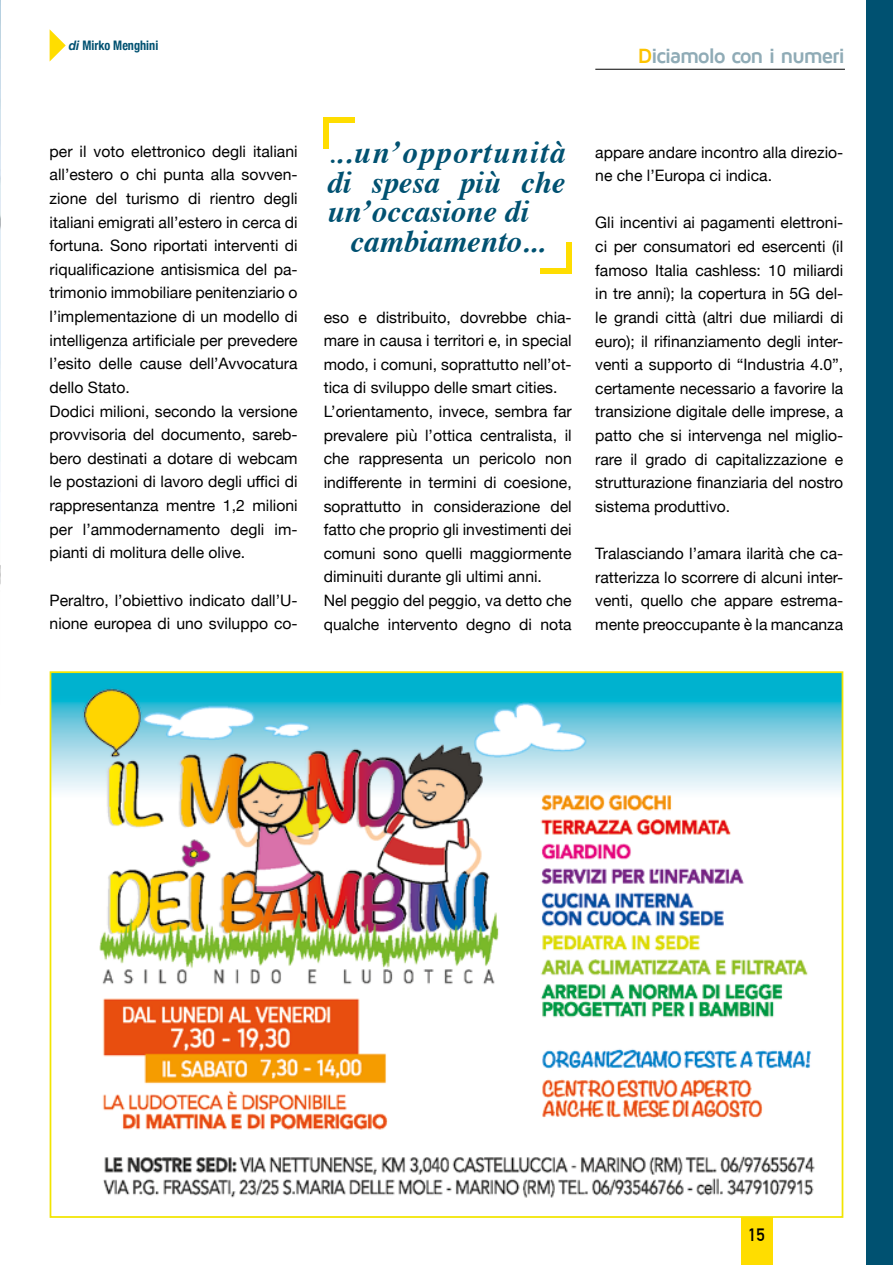
<style>
.page{position:relative;width:893px;height:1265px;background:#fff}
.page>*{position:absolute;margin:0;border:0;box-sizing:border-box;transform-origin:0 0}
.t1{font:italic 700 31.5px/29.8px "Times";color:#005171;text-align:justify}
.t2{font:700 21.18px "Maven Pro";letter-spacing:-.065em;color:#8fabb6}
.t3{font:700 17.5px "DIN Alternate";color:#000}
.t4{font:15.75px/23.6px "Helvetica Neue";color:#000}
.t5{font:700 condensed 13.12px "Helvetica Neue";color:#005171;scale:.93 1}
.s1{font-style:italic;font-stretch:normal}
.s2{color:#fdc300}
.s3{font-weight:400;font-style:normal}
</style>
<div class="page">
<img style="left:0;top:0;width:1px;height:585px">
<div style="left:741px;top:1215px;width:31px;height:50px;background:#fd0"></div>
<img style="left:53px;top:674px;width:787px;height:524px">
<hr style="left:595px;top:69px;width:250px;height:1px;background:#000">
<svg style="left:50px;top:29px;width:16px;height:32px"></svg>
<div style="left:323px;top:117px;width:5px;height:32px;background:#fd0"></div>
<div style="left:323px;top:117px;width:31px;height:6px;background:#fd0"></div>
<div style="left:566px;top:242px;width:6px;height:32px;background:#fd0"></div>
<div style="left:540px;top:268px;width:32px;height:6px;background:#fd0"></div>
<div style="left:867px;top:0;width:26px;height:1265px;background:#005171"></div>
<p class="t5" style="left:69px;top:34px;width:98px"><span class="s1">di</span> Mirko Menghini</p>
<h2 class="t2" style="left:638px;top:45px;width:209px"><span class="s2">D</span>iciamolo con i numeri</h2>
<p class="t4" style="left:50px;top:140px;width:250px">per il voto elettronico degli italiani all’estero o chi punta alla sovven&shy;zione del turismo di rientro degli italiani emigrati all’estero in cerca di fortuna. Sono riportati interventi di riqualificazione antisismica del pa&shy;trimonio immobiliare penitenziario o l’implementazione di un modello di intelligenza artificiale per prevedere l’esito delle cause dell’Avvocatura dello Stato.<br>Dodici milioni, secondo la versione provvisoria del documento, sareb&shy;bero destinati a dotare di webcam le postazioni di lavoro degli uffici di rappresentanza mentre 1,2 milioni per l’ammodernamento degli im&shy;pianti di molitura delle olive.</p>
<p class="t4" style="left:50px;top:589px;width:250px">Peraltro, l’obiettivo indicato dall’U&shy;nione europea di uno sviluppo co-</p>
<h1 class="t1" style="left:327px;top:135px;width:240px"><span class="s3">.</span>..un’opportunità di spesa più che un’occasione di</h1>
<h1 class="t1" style="left:351px;top:224px;width:196px">cambiamento...</h1>
<p class="t4" style="left:324px;top:306px;width:250px">eso e distribuito, dovrebbe chia&shy;mare in causa i territori e, in special modo, i comuni, soprattutto nell’ot&shy;tica di sviluppo delle smart cities.<br>L’orientamento, invece, sembra far prevalere più l’ottica centralista, il che rappresenta un pericolo non indifferente in termini di coesione, soprattutto in considerazione del fatto che proprio gli investimenti dei comuni sono quelli maggiormente diminuiti durante gli ultimi anni.<br>Nel peggio del peggio, va detto che qualche intervento degno di nota</p>
<p class="t4" style="left:595px;top:141px;width:250px">appare andare incontro alla direzio&shy;ne che l’Europa ci indica.</p>
<p class="t4" style="left:595px;top:212px;width:250px;text-align:justify">Gli incentivi ai pagamenti elettroni&shy;ci per consumatori ed esercenti (il famoso Italia cashless: 10 miliardi in tre anni); la copertura in 5G del&shy;le grandi città (altri due miliardi di euro); il rifinanziamento degli inter&shy;venti a supporto di “Industria 4.0”, certamente necessario a favorire la transizione digitale delle imprese, a patto che si intervenga nel miglio&shy;rare il grado di capitalizzazione e strutturazione finanziaria del nostro sistema produttivo.</p>
<p class="t4" style="left:595px;top:543px;width:250px;text-align:justify">Tralasciando l’amara ilarità che ca&shy;ratterizza lo scorrere di alcuni inter&shy;venti, quello che appare estrema&shy;mente preoccupante è la mancanza</p>
<p class="t3" style="left:748px;top:1222px;width:18px">15</p>
</div>
